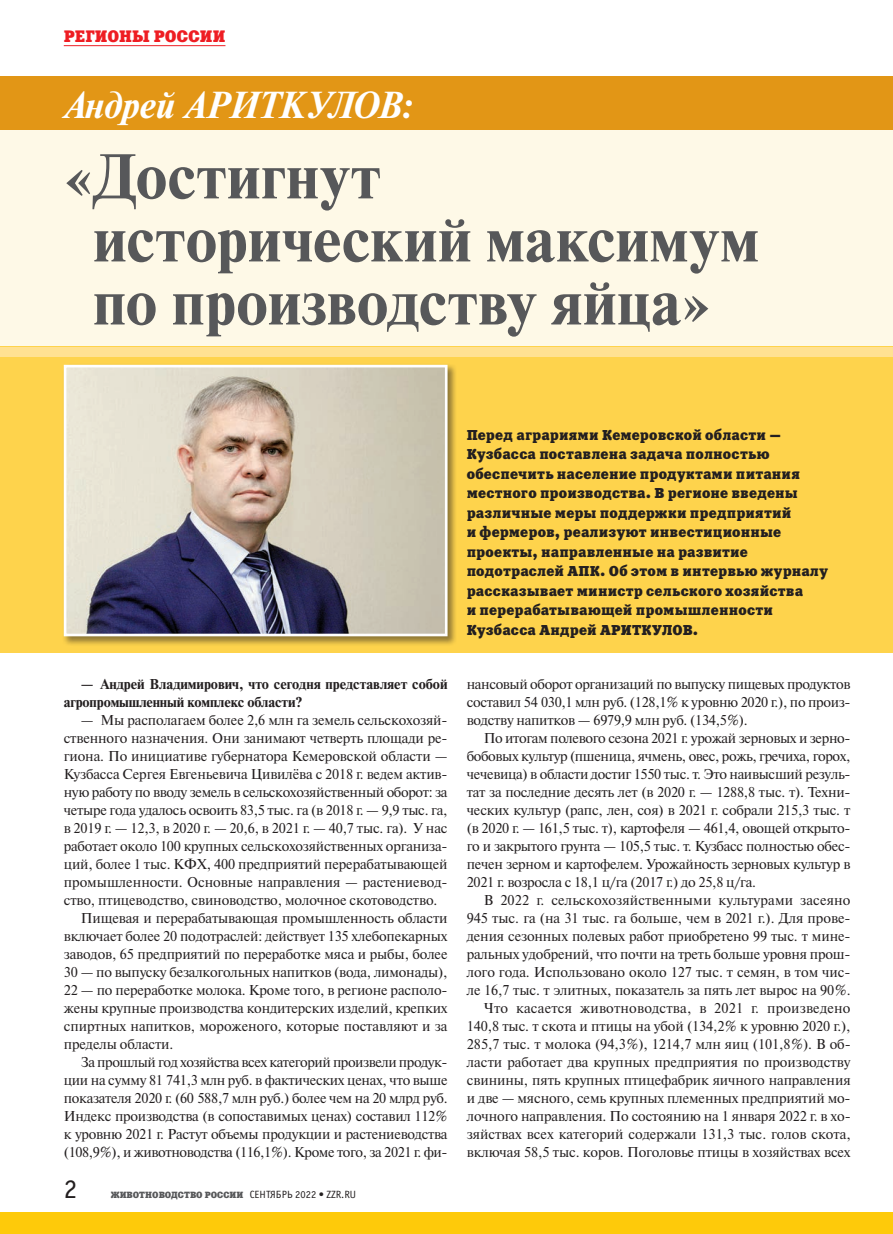
<style>
.page{position:relative;width:893px;height:1234px;background:#fff}
.page>*{position:absolute;margin:0;border:0;box-sizing:border-box;transform-origin:0 0}
.t1{font:700 63px/63px "Newton C";letter-spacing:.005em;color:#57585a}
.t2{font:italic 700 37.5px "Newton C";color:#fff}
.t3{font:27px "Officina Sans C";color:#231f20}
.t4{font:16.5px "Xenia C";letter-spacing:.01em;color:#ee1d23}
.t5{font:14.25px/18px "Newton C";letter-spacing:-.01em;color:#231f20;text-align:justify}
.t6{font:14.25px/19.5px "Xenia C";letter-spacing:.01em;color:#231f20}
.t7{font:14.25px "Newton C";letter-spacing:-.03em;color:#231f20}
.t8{font:700 14.25px/18px "Newton C";color:#231f20}
.t9{font:9px "Xenia C";color:#57585a}
.s1{font-family:"Officina Sans C";font-size:10.5px;color:#231f20}
</style>
<div class="page">
<hr style="left:64px;top:45px;width:161px;height:1px;background:#ee1d23">
<div style="left:0;top:77px;width:893px;height:54px;background:#e29616"></div>
<div style="left:0;top:131px;width:893px;height:216px;background:#fef9e7"></div>
<div style="left:0;top:347px;width:893px;height:306px;background:#fed34c"></div>
<div style="left:0;top:347px;width:893px;height:9px;background:#ffe192"></div>
<div style="left:0;top:1212px;width:893px;height:21px;background:#feca0a"></div>
<div style="left:62px;top:363px;width:395px;height:283px;background:#231f20;opacity:.5"></div>
<img style="left:68px;top:369px;width:376px;height:263px">
<div style="left:64px;top:365px;width:384px;height:271px;border:3px solid #fff"></div>
<p class="t4" style="left:64px;top:26px;width:163px">РЕГИОНЫ РОССИИ</p>
<h2 class="t2" style="left:64px;top:85px;width:350px">Андрей АРИТКУЛОВ:</h2>
<h1 class="t1" style="left:93px;top:145px;width:667px;text-indent:-29px">«Достигнут исторический максимум по производству яйца»</h1>
<p class="t8" style="left:64px;top:675px;width:385px;text-indent:17px">— Андрей Владимирович, что сегодня представляет собой агропромышленный комплекс области?</p>
<p class="t5" style="left:81px;top:711px;width:368px">— Мы располагаем более 2,6 млн га земель сельскохозяй-</p>
<p class="t5" style="left:64px;top:729px;width:385px">ственного назначения. Они занимают четверть площади ре-</p>
<p class="t5" style="left:64px;top:747px;width:385px">гиона. По инициативе губернатора Кемеровской области —</p>
<p class="t5" style="left:64px;top:765px;width:385px">Кузбасса Сергея Евгеньевича Цивилёва с 2018 г. ведем актив-</p>
<p class="t5" style="left:64px;top:783px;width:385px">ную работу по вводу земель в сельскохозяйственный оборот: за</p>
<p class="t5" style="left:64px;top:801px;width:385px">четыре года удалось освоить 83,5 тыс. га (в 2018 г. — 9,9 тыс. га,</p>
<p class="t5" style="left:64px;top:819px;width:385px">в 2019 г. — 12,3, в 2020 г. — 20,6, в 2021 г. — 40,7 тыс. га). У нас</p>
<p class="t5" style="left:64px;top:837px;width:385px">работает около 100 крупных сельскохозяйственных организа-</p>
<p class="t5" style="left:64px;top:855px;width:385px">ций, более 1 тыс. КФХ, 400 предприятий перерабатывающей</p>
<p class="t5" style="left:64px;top:873px;width:385px">промышленности. Основные направления — растениевод-</p>
<p class="t5" style="left:64px;top:891px;width:375px">ство, птицеводство, свиноводство, молочное скотоводство.</p>
<p class="t5" style="left:81px;top:909px;width:368px">Пищевая и перерабатывающая промышленность области</p>
<p class="t5" style="left:64px;top:927px;width:385px">включает более 20 подотраслей: действует 135 хлебопекарных</p>
<p class="t5" style="left:64px;top:945px;width:385px">заводов, 65 предприятий по переработке мяса и рыбы, более</p>
<p class="t5" style="left:64px;top:963px;width:385px">30 — по выпуску безалкогольных напитков (вода, лимонады),</p>
<p class="t5" style="left:64px;top:981px;width:385px">22 — по переработке молока. Кроме того, в регионе располо-</p>
<p class="t5" style="left:64px;top:999px;width:385px">жены крупные производства кондитерских изделий, крепких</p>
<p class="t5" style="left:64px;top:1017px;width:385px">спиртных напитков, мороженого, которые поставляют и за</p>
<p class="t5" style="left:64px;top:1035px;width:111px">пределы области.</p>
<p class="t7" style="left:81px;top:1054px;width:368px">За прошлый год хозяйства всех категорий произвели продук-</p>
<p class="t5" style="left:64px;top:1071px;width:385px">ции на сумму 81 741,3 млн руб. в фактических ценах, что выше</p>
<p class="t5" style="left:64px;top:1089px;width:385px">показателя 2020 г. (60 588,7 млн руб.) более чем на 20 млрд руб.</p>
<p class="t5" style="left:64px;top:1107px;width:385px">Индекс производства (в сопоставимых ценах) составил 112%</p>
<p class="t5" style="left:64px;top:1125px;width:385px">к уровню 2021 г. Растут объемы продукции и растениеводства</p>
<p class="t7" style="left:64px;top:1144px;width:385px">(108,9%), и животноводства (116,1%). Кроме того, за 2021 г. фи-</p>
<h3 class="t3" style="left:64px;top:1174px;width:15px">2</h3>
<p class="t9" style="left:111px;top:1188px;width:247px">ЖИВОТНОВОДСТВО РОССИИ <span class="s1">СЕНТЯБРЬ 2022 • ZZR.RU</span></p>
<p class="t6" style="left:467px;top:425px;width:363px">Перед аграриями Кемеровской области — Кузбасса поставлена задача полностью обеспечить население продуктами питания местного производства. В регионе введены различные меры поддержки предприятий<br>и фермеров, реализуют инвестиционные проекты, направленные на развитие подотраслей АПК. Об этом в интервью журналу рассказывает министр сельского хозяйства<br>и перерабатывающей промышленности Кузбасса Андрей АРИТКУЛОВ.</p>
<p class="t5" style="left:467px;top:675px;width:385px">нансовый оборот организаций по выпуску пищевых продуктов составил 54 030,1 млн руб. (128,1% к уровню 2020 г.), по произ&shy;водству напитков — 6979,9 млн руб. (134,5%).</p>
<p class="t5" style="left:467px;top:729px;width:385px;text-indent:17px">По итогам полевого сезона 2021 г. урожай зерновых и зерно&shy;бобовых культур (пшеница, ячмень, овес, рожь, гречиха, горох, чечевица) в области достиг 1550 тыс. т. Это наивысший резуль&shy;тат за последние десять лет (в 2020 г. — 1288,8 тыс. т). Техни&shy;ческих культур (рапс, лен, соя) в 2021 г. собрали 215,3 тыс. т (в 2020 г. — 161,5 тыс. т), картофеля — 461,4, овощей открыто&shy;го и закрытого грунта — 105,5 тыс. т. Кузбасс полностью обес&shy;печен зерном и картофелем. Урожайность зерновых культур в 2021 г. возросла с 18,1 ц/га (2017 г.) до 25,8 ц/га.</p>
<p class="t5" style="left:467px;top:891px;width:385px;text-align:right">В 2022 г. сельскохозяйственными культурами засеяно 945 тыс. га (на 31 тыс. га больше, чем в 2021 г.). Для прове&shy;дения сезонных полевых работ приобретено 99 тыс. т мине&shy;ральных удобрений, что почти на треть больше уровня прош&shy;лого года. Использовано около 127 тыс. т семян, в том чис&shy;ле 16,7 тыс. т элитных, показатель за пять лет вырос на 90%.<br>Что касается животноводства, в 2021 г. произведено 140,8 тыс. т скота и птицы на убой (134,2% к уровню 2020 г.), 285,7 тыс. т молока (94,3%), 1214,7 млн яиц (101,8%). В об&shy;ласти работает два крупных предприятия по производству свинины, пять крупных птицефабрик яичного направления и две — мясного, семь крупных племенных предприятий мо&shy;лочного направления. По состоянию на 1 января 2022 г. в хо&shy;зяйствах всех категорий содержали 131,3 тыс. голов скота, включая 58,5 тыс. коров. Поголовье птицы в хозяйствах всех</p>
</div>
